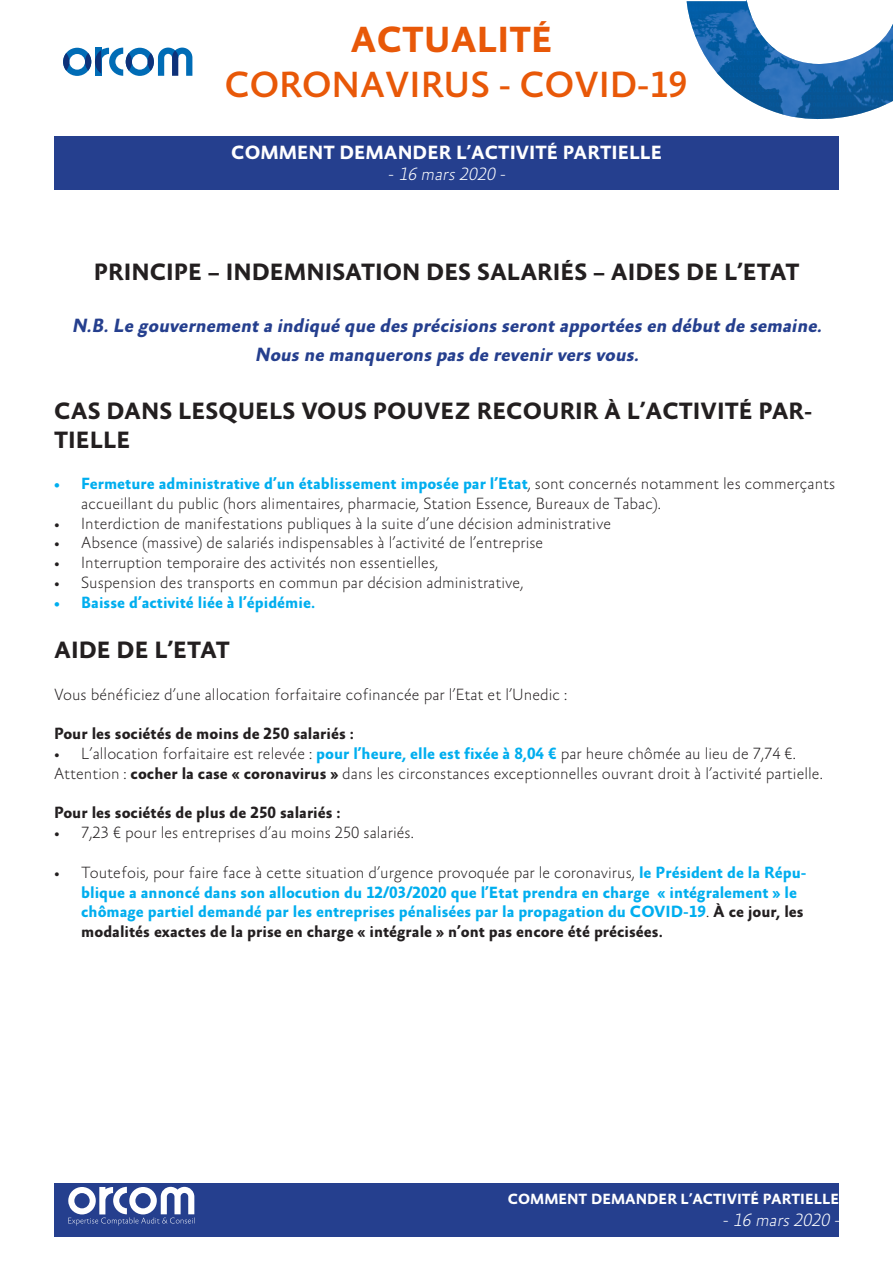
<style>
.page{position:relative;width:893px;height:1263px;background:#fff}
.page>*{position:absolute;margin:0;border:0;box-sizing:border-box;transform-origin:0 0}
.t1{font:500 37.05px "Absara Sans TF";color:#e85808}
.t2{font:700 37.05px "Absara Sans TF";color:#e85808}
.t3{font:700 24px/28.8px "Absara Sans TF";color:#231f20}
.t4{font:italic 700 19.5px/28.8px "Absara Sans TF";color:#253f8e;text-align:center}
.t5{font:700 19.5px "Absara Sans TF";color:#fff}
.t6{font:italic 100 18px "Absara Sans TF";color:#fff}
.t7{font:100 16.5px/19.8px "Absara Sans TF";color:#231f20}
.t8{font:700 16.5px/19.8px "Absara Sans TF";color:#00aeef}
.t9{font:700 16.5px "Absara Sans TF";color:#231f20}
.t10{font:700 15px "Absara Sans TF";color:#fff}
.s1{font-family:"Absara TF";font-style:normal}
.s2{font-weight:700;color:#00aeef}
.s3{font-weight:700}
.s4{font-weight:100;color:#231f20}
.s5{color:#231f20}
</style>
<div class="page">
<div style="left:54px;top:136px;width:785px;height:53px;background:#253f8e"></div>
<svg style="left:63px;top:48px;width:129px;height:28px"></svg>
<svg style="left:148px;top:53px;width:6px;height:18px"></svg>
<svg style="left:126px;top:53px;width:6px;height:18px"></svg>
<svg style="left:687px;top:0;width:206px;height:120px"></svg>
<div style="left:54px;top:1183px;width:785px;height:53px;background:#253f8e"></div>
<svg style="left:68px;top:1187px;width:127px;height:38px"></svg>
<h1 class="t2" style="left:351px;top:21px;width:204px">ACTUALITÉ</h1>
<h1 class="t1" style="left:225px;top:65px;width:464px">CORONAVIRUS - COVID-19</h1>
<p class="t5" style="left:231px;top:142px;width:432px">COMMENT DEMANDER L’ACTIVITÉ PARTIELLE</p>
<p class="t6" style="left:389px;top:165px;width:121px"><span class="s1">-</span> 16 mars 2020 -</p>
<p class="t3" style="left:94px;top:259px;width:707px">PRINCIPE – INDEMNISATION DES SALARIÉS – AIDES DE L’ETAT</p>
<p class="t4" style="left:72px;top:312px;width:755px">N.B.Le gouvernement a indiqué que des précisions seront apportées en début de semaine.<br>Nous ne manquerons pas de revenir vers vous.</p>
<p class="t3" style="left:54px;top:397px;width:760px">CAS DANS LESQUELS VOUS POUVEZ RECOURIR À L’ACTIVITÉ PAR-<br>TIELLE</p>
<p class="t7" style="left:81px;top:474px;width:756px;text-indent:-27px"><span class="s2">• Fermeture administrative d’un établissement imposée par l’Etat</span>, sont concernés notamment les commerçants accueillant du public (hors alimentaires, pharmacie, Station Essence, Bureaux de Tabac).</p>
<p class="t7" style="left:54px;top:514px;width:558px">• Interdiction de manifestations publiques à la suite d’une décision administrative</p>
<p class="t7" style="left:54px;top:534px;width:491px">• Absence (massive) de salariés indispensables à l’activité de l’entreprise</p>
<p class="t7" style="left:54px;top:553px;width:386px">• Interruption temporaire des activités non essentielles,</p>
<p class="t7" style="left:54px;top:573px;width:471px">• Suspension des transports en commun par décision administrative,</p>
<p class="t8" style="left:54px;top:593px;width:262px">• Baisse d’activité liée à l’épidémie.</p>
<p class="t3" style="left:54px;top:637px;width:177px">AIDE DE L’ETAT</p>
<p class="t7" style="left:54px;top:685px;width:515px">Vous bénéficiez d’une allocation forfaitaire cofinancée par l’Etat et l’Unedic :</p>
<p class="t9" style="left:54px;top:725px;width:301px">Pour les sociétés de moins de 250 salariés :</p>
<p class="t7" style="left:54px;top:744px;width:743px">• L’allocation forfaitaire est relevée : <span class="s2">pour l’heure, elle est fixée à 8,04 €</span> par heure chômée au lieu de 7,74 €.</p>
<p class="t7" style="left:54px;top:764px;width:770px">Attention : <span class="s3">cocher la case « coronavirus »</span> dans les circonstances exceptionnelles ouvrant droit à l’activité partielle.</p>
<p class="t9" style="left:54px;top:804px;width:288px">Pour les sociétés de plus de 250 salariés :</p>
<p class="t7" style="left:54px;top:823px;width:361px">• 7,23 € pour les entreprises d’au moins 250 salariés.</p>
<p class="t8" style="left:81px;top:863px;width:727px;text-indent:-27px"><span class="s4">• Toutefois, pour faire face à cette situation d’urgence provoquée par le coronavirus,</span> le Président de la Répu&shy;blique a annoncé dans son allocution du 12/03/2020 que l’Etat prendra en charge « intégralement » le chômage partiel demandé par les entreprises pénalisées par la propagation du COVID-19<span class="s4">.</span> <span class="s5">À ce jour, les modalités exactes de la prise en charge « intégrale » n’ont pas encore été précisées.</span></p>
<p class="t10" style="left:508px;top:1191px;width:333px">COMMENT DEMANDER L’ACTIVITÉ PARTIELLE</p>
<p class="t6" style="left:723px;top:1210px;width:121px"><span class="s1">-</span> 16 mars 2020 -</p>
</div>
